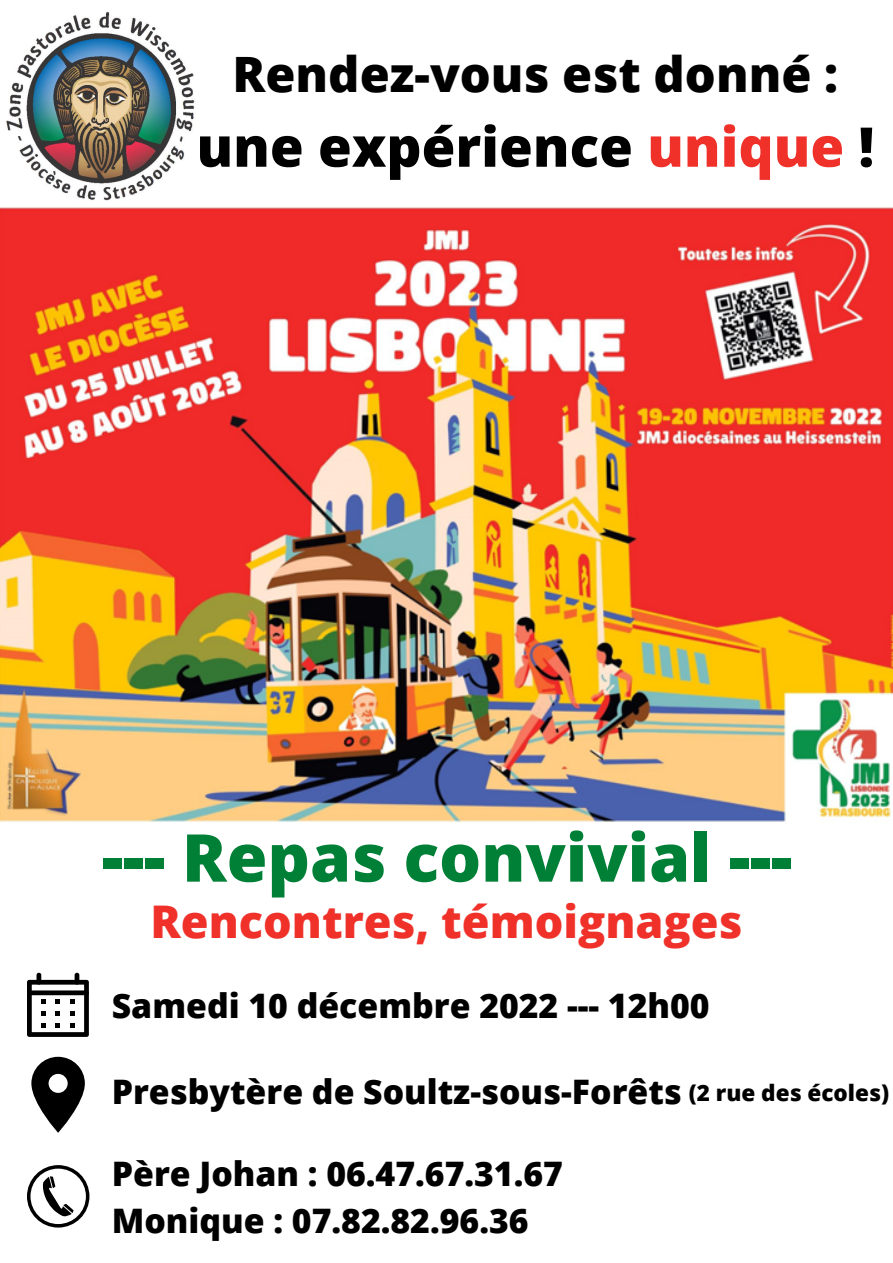
<style>
.page{position:relative;width:893px;height:1263px;background:#fff}
.page>*{position:absolute;margin:0;border:0;box-sizing:border-box;transform-origin:0 0}
.t1{font:800 66px "Open Sans";color:#008037}
.t2{font:800 54.75px "Open Sans";color:#000}
.t3{font:800 48.75px "Open Sans";color:#000}
.t4{font:800 45px "Open Sans";color:#ef312a}
.t5{font:800 33.75px/47.2px "Open Sans";color:#000}
.s1{color:#ef312a}
.s2{font-size:22.5px}
</style>
<div class="page">
<img style="left:6px;top:12px;width:189px;height:189px">
<img style="left:0;top:207px;width:893px;height:615px">
<svg style="left:27px;top:973px;width:62px;height:64px"></svg>
<svg style="left:27px;top:1165px;width:62px;height:62px"></svg>
<div style="left:31px;top:1168px;width:55px;height:56px;background:#fff;border-radius:50%"></div>
<svg style="left:43px;top:1176px;width:31px;height:40px"></svg>
<svg style="left:31px;top:1057px;width:54px;height:76px"></svg>
<h3 class="t3" style="left:232px;top:40px;width:607px">Rendez-vous est donné :</h3>
<h2 class="t2" style="left:196px;top:108px;width:679px">une expérience <span class="s1">unique</span> !</h2>
<h1 class="t1" style="left:102px;top:811px;width:691px">--- Repas convivial ---</h1>
<h3 class="t4" style="left:150px;top:890px;width:593px">Rencontres, témoignages</h3>
<p class="t5" style="left:112px;top:981px;width:599px">Samedi 10 décembre 2022 --- 12h00</p>
<p class="t5" style="left:112px;top:1067px;width:779px">Presbytère de Soultz-sous-Forêts <span class="s2">(2 rue des écoles)</span></p>
<p class="t5" style="left:112px;top:1149px;width:453px">Père Johan : 06.47.67.31.67<br>Monique : 07.82.82.96.36</p>
</div>
